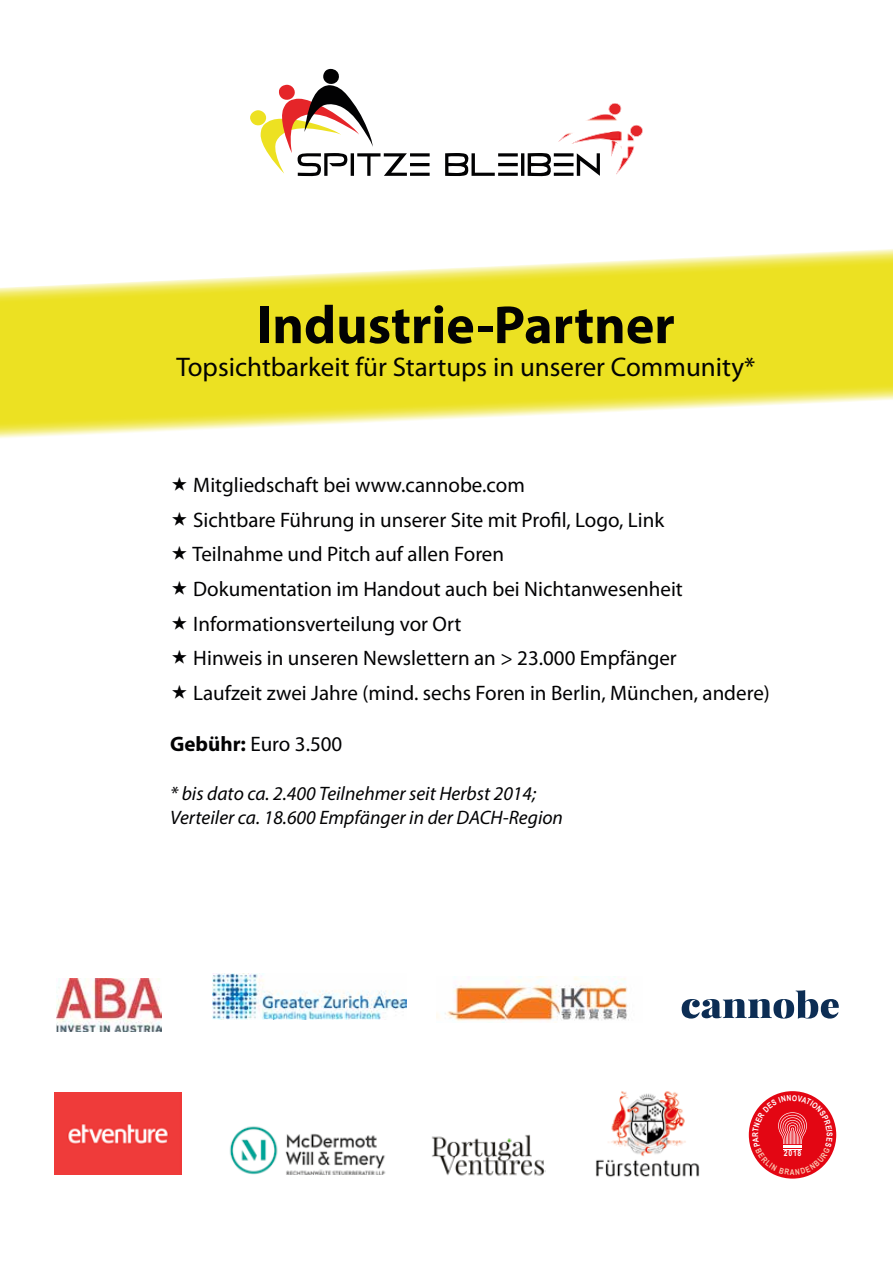
<style>
.page{position:relative;width:893px;height:1263px;background:#fff}
.page>*{position:absolute;margin:0;border:0;box-sizing:border-box;transform-origin:0 0}
.t1{font:700 54px "Myriad Pro";color:#020203}
.t2{font:27px "Myriad Pro";color:#020203}
.t3{font:21px/34.5px "Myriad Pro";color:#020203}
.t4{font:italic 19.5px/24px "Myriad Pro";color:#020203}
.t5{font:700 8.55px "Arial Narrow";color:#fff}
.s1{font-weight:700}
</style>
<div class="page">
<img style="left:56px;top:979px;width:106px;height:53px">
<img style="left:213px;top:974px;width:193px;height:46px">
<img style="left:437px;top:977px;width:191px;height:46px">
<svg style="left:682px;top:990px;width:157px;height:29px"></svg>
<img style="left:596px;top:1091px;width:104px;height:86px">
<img style="left:432px;top:1134px;width:113px;height:42px">
<div style="left:749px;top:1091px;width:87px;height:87px;background:#e30613;border-radius:50%"></div>
<img style="left:297px;top:153px;width:303px;height:24px">
<img style="left:250px;top:110px;width:91px;height:64px">
<img style="left:558px;top:103px;width:64px;height:54px">
<img style="left:572px;top:125px;width:71px;height:50px">
<img style="left:278px;top:85px;width:63px;height:68px">
<img style="left:304px;top:69px;width:69px;height:78px">
<img style="left:229px;top:1126px;width:157px;height:49px">
<img style="left:54px;top:1092px;width:127px;height:83px">
<svg style="left:0;top:249px;width:893px;height:189px;fill:#ece122"></svg>
<svg style="left:752px;top:1095px;width:81px;height:80px"></svg>
<h1 class="t1" style="left:257px;top:290px;width:420px">Industrie-Partner</h1>
<p class="t2" style="left:176px;top:350px;width:580px">Topsichtbarkeit für Startups in unserer Community*</p>
<p class="t3" style="left:192px;top:468px;width:579px">Mitgliedschaft bei www.cannobe.com<br>Sichtbare Führung in unserer Site mit Profil, Logo, Link<br>Teilnahme und Pitch auf allen Foren<br>Dokumentation im Handout auch bei Nichtanwesenheit Informationsverteilung vor Ort<br>Hinweis in unseren Newslettern an &gt; 23.000 Empfänger<br>Laufzeit zwei Jahre (mind. sechs Foren in Berlin, München, andere)</p>
<p class="t3" style="left:170px;top:726px;width:174px"><span class="s1">Gebühr:</span> Euro 3.500</p>
<p class="t4" style="left:170px;top:781px;width:394px">* bis dato ca. 2.400 Teilnehmer seit Herbst 2014;<br>Verteiler ca. 18.600 Empfänger in der DACH-Region</p>
<p class="t5" style="left:784px;top:1147px;width:19px">2 018</p>
</div>
